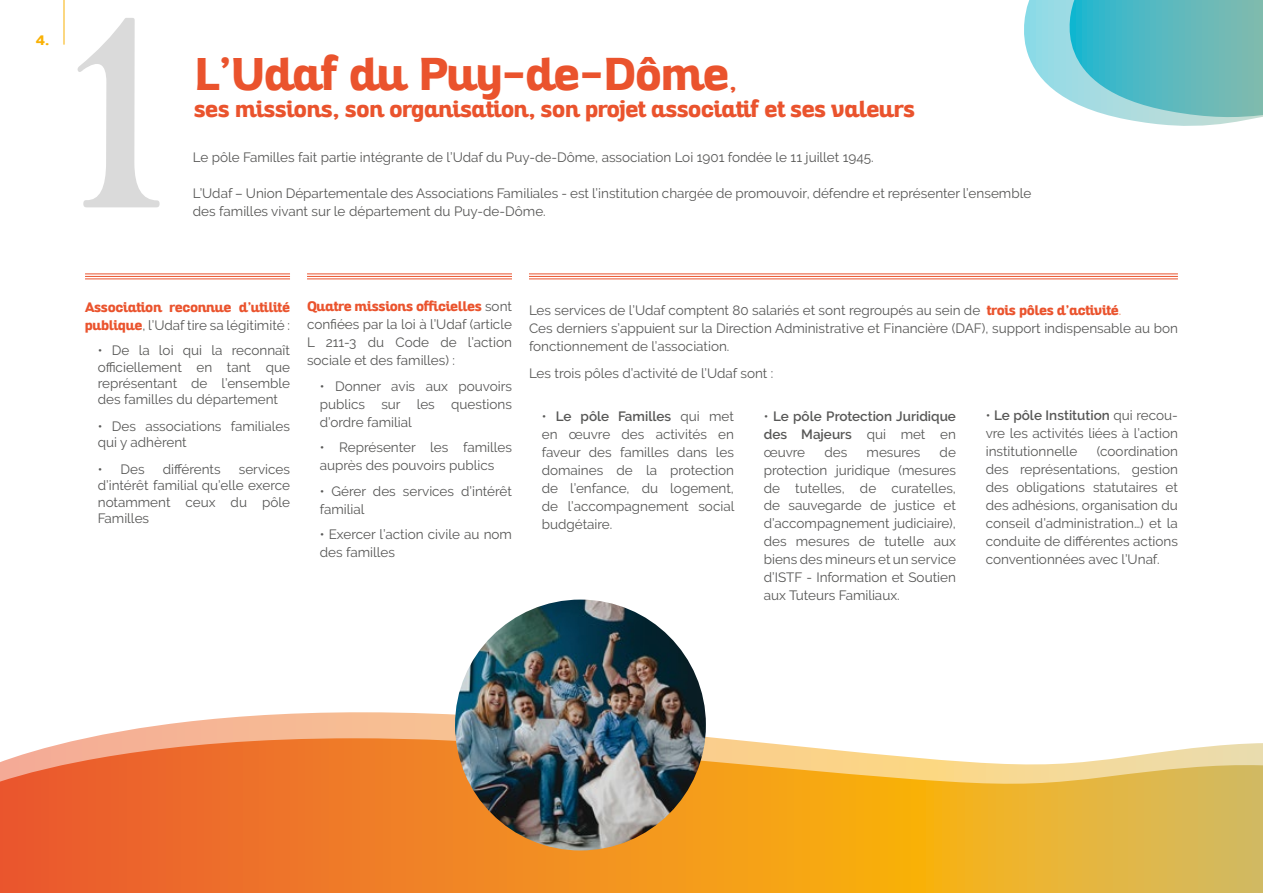
<style>
.page{position:relative;width:1263px;height:893px;background:#fff}
.page>*{position:absolute;margin:0;border:0;box-sizing:border-box;transform-origin:0 0}
.t1{font:291.6px "Klaber Fraktur";color:#dadada}
.t2{font:800 45px "Altair";color:#ea532d}
.t3{font:800 22.5px "Altair";color:#ea532d}
.t4{font:13.5px/18px "Raleway";color:#575756;text-align:justify}
.t5{font:800 13.5px "Altair";color:#ea532d}
.t6{font:600 13.5px/18px "Raleway";color:#575756;text-align:justify}
.t7{font:800 13.5px "Altair";color:#f9b105}
.s1{font-size:22.5px}
.s2{font-family:"Altair";font-weight:800;color:#ea532d}
.s3{font-family:"Raleway";font-weight:400;color:#575756}
.s4{color:#ef7a52}
.s5{font-weight:600}
.s6{font-weight:400}
</style>
<div class="page">
<hr style="left:529px;top:273px;width:649px;height:1px;background:#ea532d">
<hr style="left:529px;top:276px;width:649px;height:1px;background:#ea532d">
<hr style="left:529px;top:278px;width:649px;height:1px;background:#ea532d">
<hr style="left:307px;top:273px;width:205px;height:1px;background:#ea532d">
<hr style="left:307px;top:276px;width:205px;height:1px;background:#ea532d">
<hr style="left:307px;top:278px;width:205px;height:1px;background:#ea532d">
<hr style="left:85px;top:273px;width:205px;height:1px;background:#ea532d">
<hr style="left:85px;top:276px;width:205px;height:1px;background:#ea532d">
<hr style="left:85px;top:278px;width:205px;height:1px;background:#ea532d">
<svg style="left:1024px;top:0;width:239px;height:126px;background:#7cc8cd"></svg>
<svg style="left:0;top:703px;width:1263px;height:190px"></svg>
<svg style="left:0;top:738px;width:1263px;height:53px"></svg>
<img style="left:455px;top:600px;width:251px;height:250px;border-radius:125px">
<hr style="left:64px;top:0;width:1px;height:45px;background:#f9b105">
<p class="t7" style="left:36px;top:31px;width:15px">4.</p>
<h1 class="t1" style="left:74px;top:-57px;width:90px">1</h1>
<h2 class="t2" style="left:194px;top:45px;width:544px">L’Udaf du Puy-de-Dôme<span class="s1">,</span></h2>
<h3 class="t3" style="left:194px;top:95px;width:722px">ses missions, son organisation, son projet associatif et ses valeurs</h3>
<p class="t4" style="left:193px;top:148px;width:682px">Le pôle Familles fait partie intégrante de l’Udaf du Puy-de-Dôme, association Loi 1901 fondée le 11 juillet 1945.</p>
<p class="t4" style="left:193px;top:184px;width:840px">L’Udaf – Union Départementale des Associations Familiales - est l’institution chargée de promouvoir, défendre et représenter l’ensemble des familles vivant sur le département du Puy-de-Dôme.</p>
<p class="t5" style="left:85px;top:298px;width:206px">Association reconnue d’utilité</p>
<p class="t4" style="left:85px;top:316px;width:206px"><span class="s2">publique</span>, l’Udaf tire sa légitimité :</p>
<p class="t4" style="left:98px;top:342px;width:194px;line-height:16.2px">• De la loi qui la reconnaît officiellement en tant que représentant de l’ensemble des familles du département</p>
<p class="t4" style="left:98px;top:418px;width:194px;line-height:16.2px">• Des associations familiales qui y adhèrent</p>
<p class="t4" style="left:98px;top:460px;width:48px">• Des</p>
<p class="t4" style="left:163px;top:460px;width:59px">différents</p>
<p class="t4" style="left:98px;top:461px;width:194px;line-height:16.2px;text-indent:141px">services d’intérêt familial qu’elle exerce notamment ceux du pôle Familles</p>
<p class="t5" style="left:307px;top:298px;width:206px">Quatre missions officielles <span class="s3">sont</span></p>
<p class="t4" style="left:307px;top:316px;width:206px">confiées par la loi à l’Udaf (article L 211-3 du Code de l’action sociale et des familles) :</p>
<p class="t4" style="left:320px;top:377px;width:194px">• Donner avis aux pouvoirs publics sur les questions d’ordre familial</p>
<p class="t4" style="left:320px;top:439px;width:194px">• Représenter les familles auprès des pouvoirs publics</p>
<p class="t4" style="left:320px;top:482px;width:194px">• Gérer des services d’intérêt familial</p>
<p class="t4" style="left:320px;top:526px;width:194px">• Exercer l’action civile au nom des familles</p>
<p class="t4" style="left:529px;top:301px;width:650px;text-align:left">Les services de l’Udaf comptent 80 salariés et sont regroupés au sein de <span class="s2">trois pôles d’activité</span><span class="s4">.<br></span>Ces derniers s’appuient sur la Direction Administrative et Financière (DAF), support indispensable au bon fonctionnement de l’association.</p>
<p class="t4" style="left:529px;top:364px;width:246px">Les trois pôles d’activité de l’Udaf sont :</p>
<p class="t4" style="left:542px;top:407px;width:194px">• <span class="s5">Le pôle Familles</span> qui met en œuvre des activités en faveur des familles dans les domaines de la protection de l’enfance, du logement, de l’accompagnement social budgétaire.</p>
<p class="t6" style="left:764px;top:407px;width:194px"><span class="s6">•</span> Le pôle Protection Juridique des Majeurs <span class="s6">qui met en œuvre</span></p>
<p class="t4" style="left:764px;top:443px;width:194px;text-indent:176px">de protection juridique (mesures de tutelles, de curatelles, de sauvegarde de justice et d’accompagnement judiciaire), des mesures de tutelle aux biens des mineurs et un service d’ISTF - Information et Soutien aux Tuteurs Familiaux.</p>
<p class="t4" style="left:824px;top:443px;width:24px">des</p>
<p class="t4" style="left:866px;top:443px;width:55px">mesures</p>
<p class="t4" style="left:986px;top:407px;width:194px">• <span class="s5">Le pôle Institution</span> qui recou&shy;vre les activités liées à l’action institutionnelle</p>
<p class="t4" style="left:986px;top:443px;width:194px;text-indent:111px">(coordination des représentations, gestion des obligations statutaires et des adhésions, organisation du conseil d’administration…) et la conduite de différentes actions conventionnées avec l’Unaf.</p>
</div>
